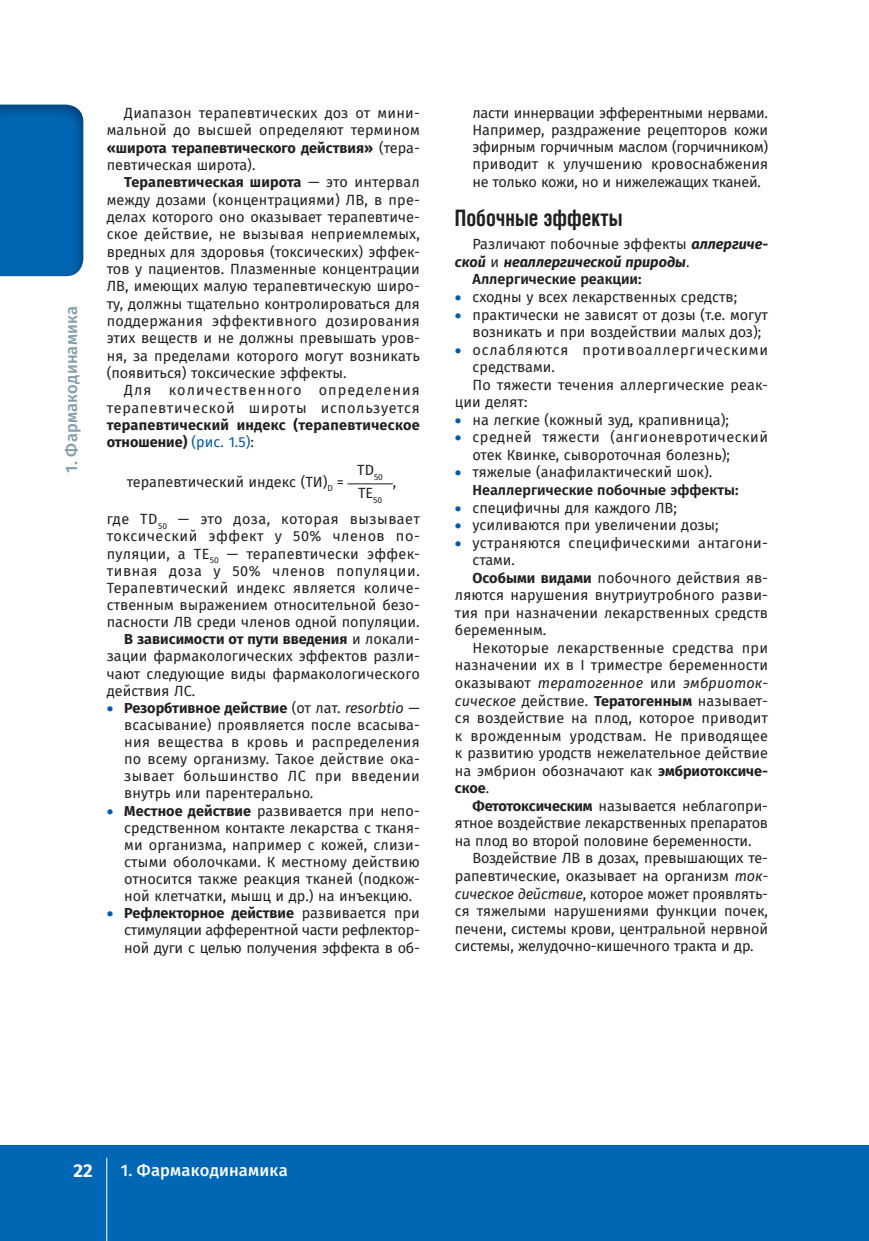
<style>
.page{position:relative;width:869px;height:1241px;background:#fff}
.page>*{position:absolute;margin:0;border:0;box-sizing:border-box;transform-origin:0 0}
.t1{font:700 22.75px "Helios Cond";color:#231f20;scale:.91 1}
.t2{font:700 18.55px "Fira Sans";color:#fff}
.t3{font:500 16.45px "Fira Sans";letter-spacing:.015em;color:#fff}
.t4{font:500 16.45px "Fira Sans";letter-spacing:.015em;color:#839ca9}
.t5{font:14.35px/17.2px "Fira Sans";color:#231f20;text-align:justify}
.t6{font:14.35px/17.5px "Fira Sans";letter-spacing:.02em;color:#231f20}
.t7{font:14.35px/17.3px "Fira Sans";letter-spacing:.055em;color:#231f20;text-align:right}
.t8{font:600 14.35px/17.5px "Fira Sans";color:#231f20}
.t9{font:14.35px "Fira Sans";letter-spacing:.04em;color:#231f20}
.t10{font:700 14.35px/17.3px "Fira Sans";letter-spacing:.02em;color:#231f20}
.t11{font:700 14.35px "Fira Sans";color:#231f20}
.t12{font:14.35px/26.4px "Fira Sans";letter-spacing:.025em;color:#231f20}
.t13{font:italic 14.35px "Fira Sans";letter-spacing:.01em;color:#231f20}
.t14{font:italic 700 14.35px "Fira Sans";color:#231f20}
.s1{font-weight:700}
.s2{font-weight:400;color:#015aaa}
.s3{font-weight:400}
.s4{color:#015aaa}
.s5{font-style:italic}
.s6{font-weight:700;font-style:italic}
.s7{font-weight:400;font-style:normal}
.s8{font-style:normal}
</style>
<div class="page">
<div style="left:0;top:1145px;width:868px;height:95px;background:#0166b3"></div>
<hr style="left:106px;top:1157px;width:1px;height:83px;background:#fff">
<img style="left:0;top:104px;width:83px;height:172px">
<hr style="left:347px;top:483px;width:45px;height:1px;background:#231f20">
<p class="t4" style="left:62px;top:472px;width:168px;rotate:-90deg">1. Фармакодинамика</p>
<p class="t5" style="left:107px;top:105px;width:314px;text-indent:18px">Диапазон терапевтических доз от мини&shy;мальной до высшей определяют термином <span class="s1">«широта терапевтического действия»</span> (тера&shy;певтическая широта).</p>
<p class="t5" style="left:107px;top:174px;width:314px;text-indent:18px"><span class="s1">Терапевтическая широта</span> — это интервал между дозами (концентрациями) ЛВ, в пре&shy;делах которого оно оказывает терапевтиче&shy;ское действие, не вызывая неприемлемых, вредных для здоровья (токсических) эффек&shy;тов у пациентов. Плазменные концентрации ЛВ, имеющих малую терапевтическую широ&shy;ту, должны тщательно контролироваться для поддержания эффективного дозирования этих веществ и не должны превышать уров&shy;ня, за пределами которого могут возникать (появиться) токсические эффекты.</p>
<p class="t7" style="left:107px;top:382px;width:314px">Для количественного определения терапевтической широты используется</p>
<p class="t10" style="left:107px;top:416px;width:314px">терапевтический индекс (терапевтическое отношение) <span class="s2">(рис. 1.5)</span><span class="s3">:</span></p>
<p class="t5" style="left:127px;top:473px;width:219px">терапевтический индекс (ТИ)<sub>D</sub> =</p>
<p class="t5" style="left:357px;top:461px;width:27px">TD<sub>50</sub></p>
<p class="t5" style="left:392px;top:473px;width:5px">,</p>
<p class="t12" style="left:107px;top:480px;width:314px;text-indent:251px">TE<sub>50<br></sub>где TD<sub>50</sub> — это доза, которая вызывает</p>
<p class="t9" style="left:107px;top:528px;width:314px">токсический эффект у 50% членов по-</p>
<p class="t6" style="left:107px;top:545px;width:314px">пуляции, а ТЕ<sub>50</sub> — терапевтически эффек-</p>
<p class="t9" style="left:107px;top:562px;width:314px">тивная доза у 50% членов популяции.</p>
<p class="t6" style="left:107px;top:579px;width:314px">Терапевтический индекс является количе-</p>
<p class="t5" style="left:107px;top:596px;width:314px">ственным выражением относительной безо-</p>
<p class="t5" style="left:107px;top:613px;width:314px">пасности ЛВ среди членов одной популяции.</p>
<p class="t11" style="left:124px;top:630px;width:297px">В зависимости от пути введения <span class="s3">и локали-</span></p>
<p class="t5" style="left:107px;top:648px;width:314px">зации фармакологических эффектов разли-</p>
<p class="t5" style="left:107px;top:665px;width:314px">чают следующие виды фармакологического</p>
<p class="t5" style="left:107px;top:682px;width:90px">действия ЛС.</p>
<p class="t5" style="left:124px;top:699px;width:297px;text-indent:-18px"><span class="s4">•</span> <span class="s1">Резорбтивное действие</span> (от лат. <span class="s5">resorbtio</span> — всасывание) проявляется после всасыва&shy;ния вещества в кровь и распределения по всему организму. Такое действие ока&shy;зывает большинство ЛС при введении внутрь или парентерально.</p>
<p class="t5" style="left:124px;top:802px;width:297px;text-indent:-18px"><span class="s4">•</span> <span class="s1">Местное действие</span> развивается при непо&shy;средственном контакте лекарства с тканя&shy;ми организма, например с кожей, слизи&shy;стыми оболочками. К местному действию относится также реакция тканей (подкож&shy;ной клетчатки, мышц и др.) на инъекцию.</p>
<p class="t5" style="left:124px;top:904px;width:297px;text-indent:-18px"><span class="s4">•</span> <span class="s1">Рефлекторное действие</span> развивается при стимуляции афферентной части рефлектор&shy;ной дуги с целью получения эффекта в об-</p>
<p class="t5" style="left:472px;top:105px;width:297px">ласти иннервации эфферентными нервами.<br>Например, раздражение рецепторов кожи эфирным горчичным маслом (горчичником) приводит к улучшению кровоснабжения не только кожи, но и нижележащих тканей.</p>
<h1 class="t1" style="left:455px;top:209px;width:185px">Побочные эффекты</h1>
<p class="t5" style="left:472px;top:236px;width:297px">Различают побочные эффекты <span class="s6">аллергиче-</span></p>
<p class="t14" style="left:455px;top:253px;width:236px">ской <span class="s7">и</span> неаллергической природы<span class="s7">.</span></p>
<p class="t8" style="left:472px;top:271px;width:170px">Аллергические реакции:</p>
<p class="t5" style="left:455px;top:288px;width:283px"><span class="s4">•</span> сходны у всех лекарственных средств;</p>
<p class="t5" style="left:472px;top:306px;width:297px;text-indent:-18px"><span class="s4">•</span> практически не зависят от дозы (т.е. могут возникать и при воздействии малых доз);</p>
<p class="t7" style="left:455px;top:341px;width:314px"><span class="s4">•</span> ослабляются противоаллергическими</p>
<p class="t5" style="left:472px;top:359px;width:84px">средствами.</p>
<p class="t5" style="left:472px;top:376px;width:297px">По тяжести течения аллергические реак-</p>
<p class="t5" style="left:455px;top:394px;width:74px">ции делят:</p>
<p class="t5" style="left:455px;top:411px;width:275px"><span class="s4">•</span> на легкие (кожный зуд, крапивница);</p>
<p class="t6" style="left:472px;top:429px;width:297px;text-indent:-18px"><span class="s4">•</span> средней тяжести (ангионевротический отек Квинке, сывороточная болезнь);</p>
<p class="t8" style="left:472px;top:464px;width:267px;text-indent:-18px"><span class="s4">•</span> <span class="s3">тяжелые (анафилактический шок).<br></span>Неаллергические побочные эффекты:</p>
<p class="t5" style="left:455px;top:499px;width:223px"><span class="s4">•</span> специфичны для каждого ЛВ;</p>
<p class="t5" style="left:455px;top:516px;width:265px"><span class="s4">•</span> усиливаются при увеличении дозы;</p>
<p class="t6" style="left:455px;top:534px;width:314px"><span class="s4">•</span> устраняются специфическими антагони-</p>
<p class="t5" style="left:472px;top:551px;width:44px">стами.</p>
<p class="t5" style="left:472px;top:569px;width:297px"><span class="s1">Особыми видами</span> побочного действия яв-</p>
<p class="t5" style="left:455px;top:586px;width:314px">ляются нарушения внутриутробного разви-</p>
<p class="t5" style="left:455px;top:604px;width:314px">тия при назначении лекарственных средств</p>
<p class="t5" style="left:455px;top:622px;width:93px">беременным.</p>
<p class="t5" style="left:472px;top:639px;width:297px">Некоторые лекарственные средства при</p>
<p class="t5" style="left:455px;top:657px;width:314px">назначении их в I триместре беременности</p>
<p class="t13" style="left:455px;top:674px;width:314px"><span class="s8">оказывают</span> тератогенное <span class="s8">или</span> эмбриоток-</p>
<p class="t5" style="left:455px;top:692px;width:314px"><span class="s5">сическое</span> действие. <span class="s1">Тератогенным</span> называет-</p>
<p class="t5" style="left:455px;top:709px;width:314px">ся воздействие на плод, которое приводит</p>
<p class="t5" style="left:455px;top:727px;width:314px">к врожденным уродствам. Не приводящее</p>
<p class="t5" style="left:455px;top:744px;width:314px">к развитию уродств нежелательное действие</p>
<p class="t5" style="left:455px;top:762px;width:314px">на эмбрион обозначают как <span class="s1">эмбриотоксиче-</span></p>
<p class="t11" style="left:455px;top:779px;width:36px">ское<span class="s3">.</span></p>
<p class="t5" style="left:472px;top:797px;width:297px"><span class="s1">Фетотоксическим</span> называется неблагопри-</p>
<p class="t5" style="left:455px;top:814px;width:314px">ятное воздействие лекарственных препаратов</p>
<p class="t5" style="left:455px;top:832px;width:298px">на плод во второй половине беременности.</p>
<p class="t5" style="left:472px;top:849px;width:297px">Воздействие ЛВ в дозах, превышающих те-</p>
<p class="t5" style="left:455px;top:867px;width:314px">рапевтические, оказывает на организм <span class="s5">ток-</span></p>
<p class="t5" style="left:455px;top:884px;width:314px"><span class="s5">сическое действие</span>, которое может проявлять-</p>
<p class="t5" style="left:455px;top:902px;width:314px">ся тяжелыми нарушениями функции почек,</p>
<p class="t5" style="left:455px;top:920px;width:314px">печени, системы крови, центральной нервной</p>
<p class="t5" style="left:455px;top:937px;width:300px">системы, желудочно-кишечного тракта и др.</p>
<p class="t2" style="left:74px;top:1159px;width:21px">22</p>
<p class="t3" style="left:121px;top:1160px;width:168px">1. Фармакодинамика</p>
</div>
